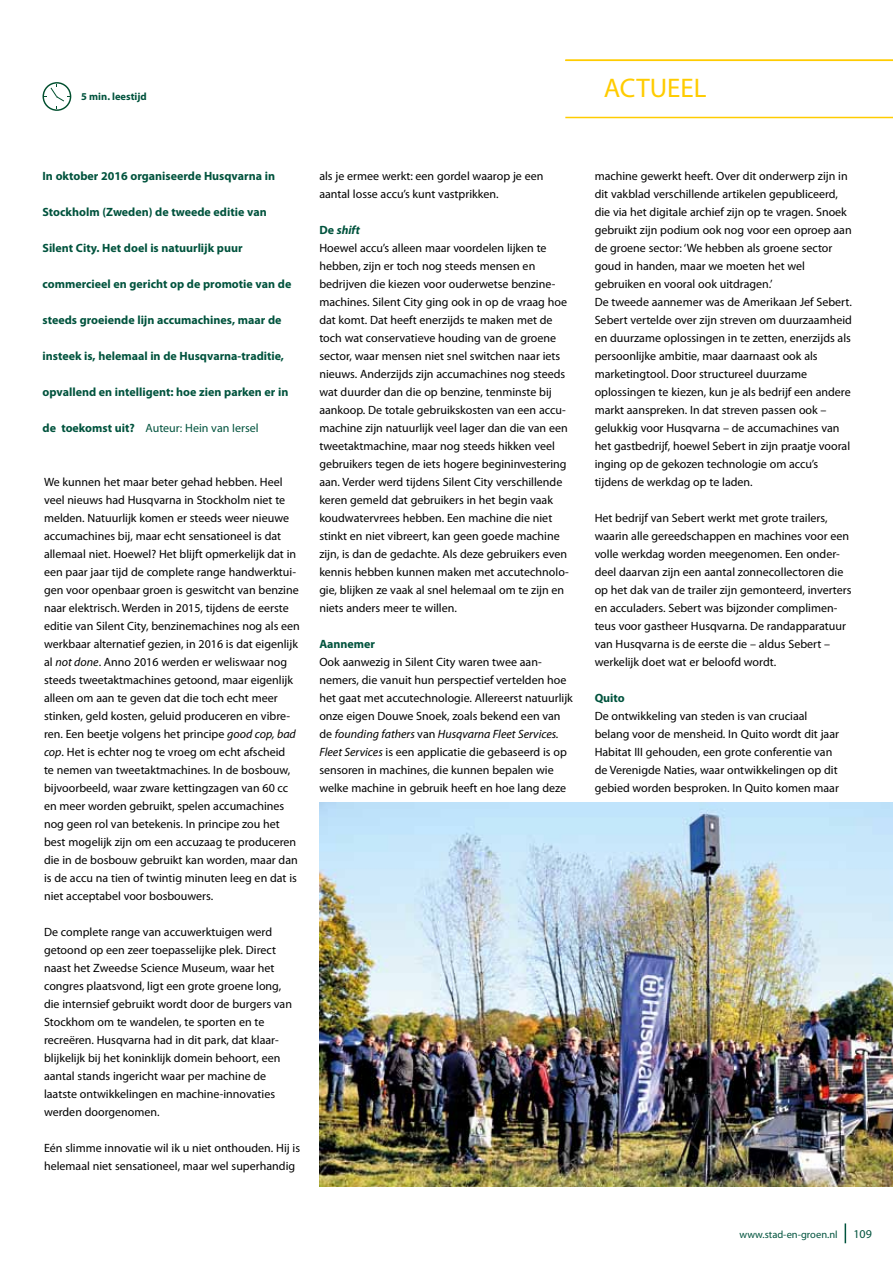
<style>
.page{position:relative;width:893px;height:1263px;background:#fff}
.page>*{position:absolute;margin:0;border:0;box-sizing:border-box;transform-origin:0 0}
.t1{font:27px "Myriad Pro";color:#fc0}
.t2{font:12px/18px "Myriad Pro";color:#000}
.t3{font:700 12px "Myriad Pro";color:#00533d}
.t4{font:12px "Myriad Pro";color:#00533d}
.t5{font:10.5px "Myriad Pro";color:#00533d}
.t6{font:700 10.5px "Myriad Pro";color:#00533d}
.s1{font-weight:700}
.s2{font-style:italic}
.s3{font-weight:700;color:#00533d}
.s4{font-weight:700;font-style:italic;color:#00533d}
</style>
<div class="page">
<svg style="left:845px;top:1223px;width:1px;height:20px"></svg>
<hr style="left:565px;top:117px;width:328px;height:1px;background:#fc0">
<hr style="left:565px;top:60px;width:328px;height:1px;background:#fc0">
<svg style="left:43px;top:82px;width:28px;height:29px"></svg>
<img style="left:319px;top:802px;width:574px;height:384px">
<p class="t6" style="left:81px;top:90px;width:67px">5 min. leestijd</p>
<h1 class="t1" style="left:604px;top:71px;width:104px">ACTUEEL</h1>
<p class="t3" style="left:43px;top:168px;width:234px">In oktober 2016 organiseerde Husqvarna in</p>
<p class="t3" style="left:43px;top:204px;width:226px">Stockholm (Zweden) de tweede editie van</p>
<p class="t3" style="left:43px;top:240px;width:202px">Silent City. Het doel is natuurlijk puur</p>
<p class="t3" style="left:43px;top:276px;width:250px">commercieel en gericht op de promotie van de</p>
<p class="t3" style="left:43px;top:312px;width:240px">steeds groeiende lijn accumachines, maar de</p>
<p class="t3" style="left:43px;top:348px;width:243px">insteek is, helemaal in de Husqvarna-traditie,</p>
<p class="t3" style="left:43px;top:384px;width:247px">opvallend en intelligent: hoe zien parken er in</p>
<p class="t4" style="left:43px;top:421px;width:218px"><span class="s1">de toekomst uit?</span> Auteur: Hein van Iersel</p>
<p class="t2" style="left:44px;top:473px;width:257px">We kunnen het maar beter gehad hebben. Heel veel nieuws had Husqvarna in Stockholm niet te melden. Natuurlijk komen er steeds weer nieuwe accumachines bij, maar echt sensationeel is dat allemaal niet. Hoewel? Het blijft opmerkelijk dat in een paar jaar tijd de complete range handwerktui&shy;gen voor openbaar groen is geswitcht van benzine naar elektrisch. Werden in 2015, tijdens de eerste editie van Silent City, benzinemachines nog als een werkbaar alternatief gezien, in 2016 is dat eigenlijk al <span class="s2">not done</span>. Anno 2016 werden er weliswaar nog steeds tweetaktmachines getoond, maar eigenlijk alleen om aan te geven dat die toch echt meer stinken, geld kosten, geluid produceren en vibre&shy;ren. Een beetje volgens het principe <span class="s2">good cop, bad cop</span>. Het is echter nog te vroeg om echt afscheid<br>te nemen van tweetaktmachines. In de bosbouw, bijvoorbeeld, waar zware kettingzagen van 60 cc en meer worden gebruikt, spelen accumachines nog geen rol van betekenis. In principe zou het best mogelijk zijn om een accuzaag te produceren die in de bosbouw gebruikt kan worden, maar dan is de accu na tien of twintig minuten leeg en dat is niet acceptabel voor bosbouwers.</p>
<p class="t2" style="left:44px;top:923px;width:250px">De complete range van accuwerktuigen werd getoond op een zeer toepasselijke plek. Direct naast het Zweedse Science Museum, waar het congres plaatsvond, ligt een grote groene long, die internsief gebruikt wordt door de burgers van Stockhom om te wandelen, te sporten en te recreëren. Husqvarna had in dit park, dat klaar&shy;blijkelijk bij het koninklijk domein behoort, een aantal stands ingericht waar per machine de laatste ontwikkelingen en machine-innovaties werden doorgenomen.</p>
<p class="t2" style="left:44px;top:1139px;width:258px">Eén slimme innovatie wil ik u niet onthouden. Hij is helemaal niet sensationeel, maar wel superhandig</p>
<p class="t2" style="left:319px;top:167px;width:226px">als je ermee werkt: een gordel waarop je een aantal losse accu’s kunt vastprikken.</p>
<p class="t2" style="left:319px;top:221px;width:251px"><span class="s3">De</span> <span class="s4">shift<br></span>Hoewel accu’s alleen maar voordelen lijken te hebben, zijn er toch nog steeds mensen en bedrijven die kiezen voor ouderwetse benzine&shy;machines. Silent City ging ook in op de vraag hoe dat komt. Dat heeft enerzijds te maken met de toch wat conservatieve houding van de groene sector, waar mensen niet snel switchen naar iets nieuws. Anderzijds zijn accumachines nog steeds wat duurder dan die op benzine, tenminste bij aankoop. De totale gebruikskosten van een accu&shy;machine zijn natuurlijk veel lager dan die van een tweetaktmachine, maar nog steeds hikken veel gebruikers tegen de iets hogere begininvestering aan. Verder werd tijdens Silent City verschillende keren gemeld dat gebruikers in het begin vaak koudwatervrees hebben. Een machine die niet stinkt en niet vibreert, kan geen goede machine zijn, is dan de gedachte. Als deze gebruikers even kennis hebben kunnen maken met accutechnolo&shy;gie, blijken ze vaak al snel helemaal om te zijn en niets anders meer te willen.</p>
<p class="t3" style="left:319px;top:636px;width:57px">Aannemer</p>
<p class="t2" style="left:319px;top:653px;width:255px">Ook aanwezig in Silent City waren twee aan&shy;nemers, die vanuit hun perspectief vertelden hoe het gaat met accutechnologie. Allereerst natuurlijk onze eigen Douwe Snoek, zoals bekend een van de <span class="s2">founding fathers</span> van <span class="s2">Husqvarna Fleet Services.<br>Fleet Services</span> is een applicatie die gebaseerd is op sensoren in machines, die kunnen bepalen wie welke machine in gebruik heeft en hoe lang deze</p>
<p class="t2" style="left:595px;top:167px;width:259px">machine gewerkt heeft. Over dit onderwerp zijn in dit vakblad verschillende artikelen gepubliceerd, die via het digitale archief zijn op te vragen. Snoek gebruikt zijn podium ook nog voor een oproep aan de groene sector: ‘We hebben als groene sector goud in handen, maar we moeten het wel gebruiken en vooral ook uitdragen.’<br>De tweede aannemer was de Amerikaan Jef Sebert.<br>Sebert vertelde over zijn streven om duurzaamheid en duurzame oplossingen in te zetten, enerzijds als persoonlijke ambitie, maar daarnaast ook als marketingtool. Door structureel duurzame oplossingen te kiezen, kun je als bedrijf een andere markt aanspreken. In dat streven passen ook – gelukkig voor Husqvarna – de accumachines van het gastbedrijf, hoewel Sebert in zijn praatje vooral inging op de gekozen technologie om accu’s tijdens de werkdag op te laden.</p>
<p class="t2" style="left:595px;top:509px;width:258px">Het bedrijf van Sebert werkt met grote trailers, waarin alle gereedschappen en machines voor een volle werkdag worden meegenomen. Een onder&shy;deel daarvan zijn een aantal zonnecollectoren die op het dak van de trailer zijn gemonteerd, inverters en acculaders. Sebert was bijzonder complimen&shy;teus voor gastheer Husqvarna. De randapparatuur van Husqvarna is de eerste die – aldus Sebert – werkelijk doet wat er beloofd wordt.</p>
<p class="t3" style="left:595px;top:690px;width:32px">Quito</p>
<p class="t2" style="left:595px;top:707px;width:246px">De ontwikkeling van steden is van cruciaal belang voor de mensheid. In Quito wordt dit jaar Habitat III gehouden, een grote conferentie van de Verenigde Naties, waar ontwikkelingen op dit gebied worden besproken. In Quito komen maar</p>
<p class="t5" style="left:739px;top:1228px;width:100px">www.stad-en-groen.nl</p>
<p class="t4" style="left:853px;top:1226px;width:20px">109</p>
</div>
